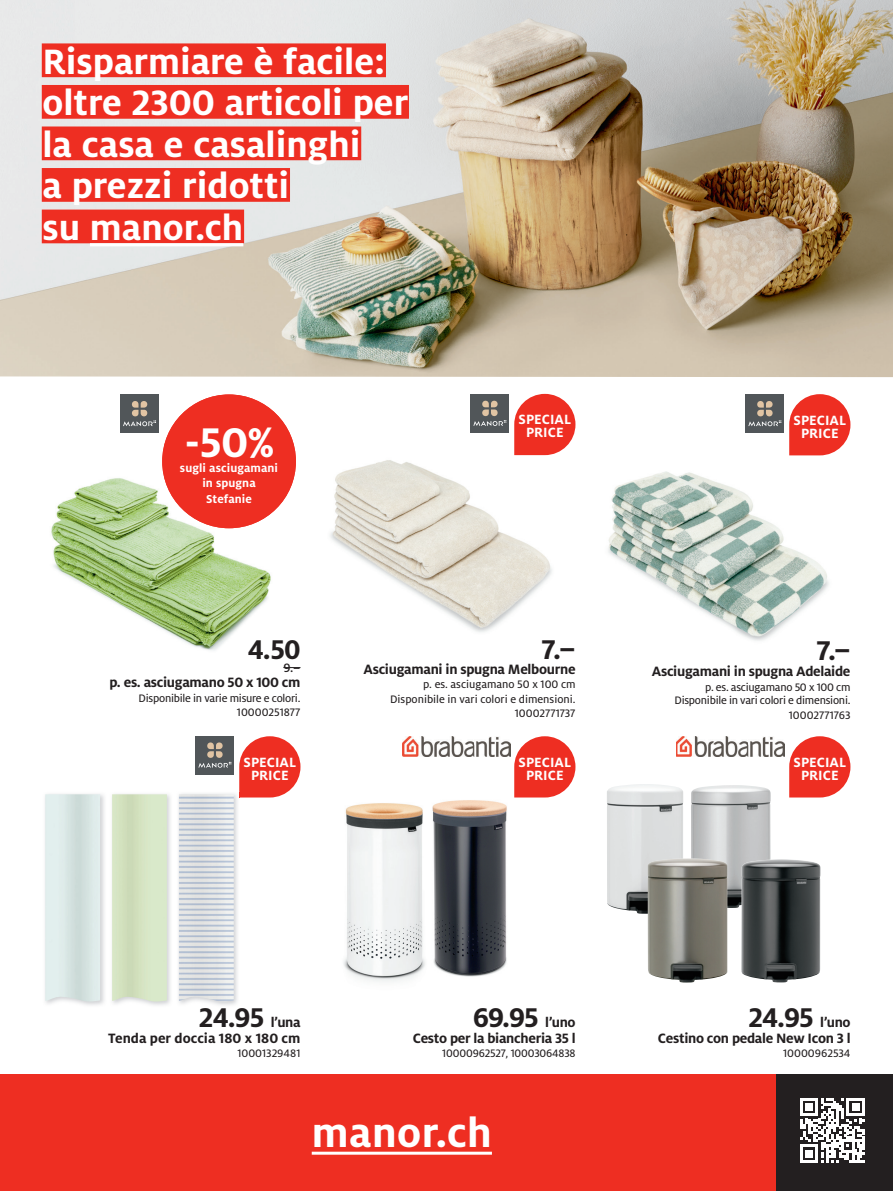
<style>
.page{position:relative;width:893px;height:1191px;background:#fff}
.page>*{position:absolute;margin:0;border:0;box-sizing:border-box;transform-origin:0 0}
.t1{font:700 45.9px "Milofor Manor";color:#fff}
.t2{font:700 45px "Milofor Manor";letter-spacing:.01em;color:#fff}
.t3{font:700 39px/41.5px "Milofor Manor";color:#fff}
.t4{font:700 30px "Milofor Manor";letter-spacing:-.045em;color:#231f20}
.t5{font:700 15px "Milofor Manor";letter-spacing:-.02em;color:#231f20}
.t6{font:700 15px "Milofor Manor";color:#231f20}
.t7{font:700 14.85px/13px "Milofor Manor";letter-spacing:.005em;color:#fff;text-align:center}
.t8{font:500 13.5px "Milofor Manor";color:#231f20}
.t9{font:700 12.75px/15.3px "Milofor Manor";letter-spacing:.005em;color:#fff;text-align:center}
.t10{font:12px/14.4px "Milofor Manor Text";letter-spacing:-.005em;color:#231f20;text-align:right}
.s1{font-size:15px}
</style>
<div class="page">
<div style="left:0;top:1074px;width:893px;height:117px;background:#ee2e22"></div>
<hr style="left:312px;top:1151px;width:180px;height:3px;background:#fff">
<div style="left:776px;top:1074px;width:117px;height:117px;background:#231f20"></div>
<img style="left:0;top:0;width:893px;height:377px">
<img style="left:51px;top:476px;width:225px;height:175px">
<img style="left:607px;top:784px;width:76px;height:129px">
<img style="left:691px;top:785px;width:80px;height:123px">
<svg style="left:789px;top:394px;width:61px;height:61px;background:#f04f45"></svg>
<svg style="left:789px;top:736px;width:61px;height:61px;background:#f04f45"></svg>
<div style="left:120px;top:394px;width:38px;height:39px;background:#515659"></div>
<svg style="left:123px;top:401px;width:33px;height:25px"></svg>
<div style="left:196px;top:736px;width:38px;height:38px;background:#515659"></div>
<svg style="left:198px;top:742px;width:33px;height:25px"></svg>
<div style="left:746px;top:394px;width:38px;height:39px;background:#515659"></div>
<svg style="left:748px;top:401px;width:33px;height:25px"></svg>
<img style="left:676px;top:736px;width:108px;height:20px">
<img style="left:402px;top:736px;width:108px;height:20px">
<img style="left:343px;top:803px;width:82px;height:179px">
<img style="left:432px;top:797px;width:108px;height:180px">
<img style="left:648px;top:858px;width:79px;height:124px">
<img style="left:741px;top:859px;width:79px;height:123px">
<img style="left:608px;top:471px;width:221px;height:170px">
<img style="left:330px;top:455px;width:222px;height:177px">
<svg style="left:514px;top:394px;width:61px;height:61px;background:#f04e44"></svg>
<div style="left:471px;top:394px;width:38px;height:38px;background:#515659"></div>
<svg style="left:473px;top:401px;width:33px;height:25px"></svg>
<svg style="left:514px;top:736px;width:61px;height:61px;background:#f04f45"></svg>
<img style="left:45px;top:794px;width:60px;height:211px">
<img style="left:45px;top:996px;width:55px;height:5px">
<img style="left:112px;top:794px;width:59px;height:211px">
<img style="left:112px;top:996px;width:55px;height:5px">
<img style="left:178px;top:793px;width:62px;height:212px">
<svg style="left:239px;top:736px;width:61px;height:61px;background:#f04f45"></svg>
<img style="left:179px;top:996px;width:55px;height:5px">
<div style="left:162px;top:394px;width:134px;height:134px;background:#ee2e22;border-radius:50%"></div>
<div style="left:42px;top:43px;width:344px;height:34px;background:#ee2e22"></div>
<div style="left:42px;top:85px;width:367px;height:34px;background:#ee2e22"></div>
<div style="left:42px;top:126px;width:319px;height:34px;background:#ee2e22"></div>
<div style="left:42px;top:168px;width:248px;height:34px;background:#ee2e22"></div>
<div style="left:42px;top:209px;width:202px;height:34px;background:#ee2e22"></div>
<hr style="left:90px;top:243px;width:153px;height:3px;background:#fff">
<svg style="left:283px;top:667px;width:17px;height:1px"></svg>
<svg style="left:800px;top:1098px;width:65px;height:64px"></svg>
<h3 class="t3" style="left:43px;top:44px;width:367px">Risparmiare è facile: oltre 2300 articoli per la casa e casalinghi<br>a prezzi ridotti<br>su manor.ch</h3>
<h1 class="t1" style="left:185px;top:428px;width:90px">-50%</h1>
<p class="t9" style="left:188px;top:461px;width:83px">uf die<br>Frotteewäsche<br>Stefanie</p>
<p class="t9" style="left:180px;top:461px;width:100px">sugli asciugamani in spugna</p>
<p class="t7" style="left:518px;top:414px;width:54px">SPECIAL<br>PRICE</p>
<h3 class="t4" style="left:248px;top:640px;width:54px">4.50</h3>
<p class="t8" style="left:283px;top:659px;width:19px">9.Ð</p>
<p class="t5" style="left:109px;top:678px;width:193px">p. es. asciugamano 50 x 100 cm</p>
<p class="t10" style="left:139px;top:692px;width:163px">Disponibile in varie misure e colori.<br>10000251877</p>
<p class="t7" style="left:244px;top:757px;width:54px">SPECIAL<br>PRICE</p>
<h3 class="t4" style="left:541px;top:640px;width:36px">7.–</h3>
<p class="t5" style="left:364px;top:664px;width:214px">Asciugamani in spugna Melbourne</p>
<p class="t10" style="left:390px;top:678px;width:187px">p. es. asciugamano 50 x 100 cm<br>Disponibile in vari colori e dimensioni.<br>10002771737</p>
<p class="t7" style="left:518px;top:757px;width:54px">SPECIAL<br>PRICE</p>
<p class="t7" style="left:793px;top:415px;width:54px">SPECIAL<br>PRICE</p>
<h3 class="t4" style="left:816px;top:641px;width:36px">7.–</h3>
<p class="t5" style="left:652px;top:667px;width:200px">Asciugamani in spugna Adelaide</p>
<p class="t10" style="left:674px;top:681px;width:178px;line-height:14px">p. es. asciugamano 50 x 100 cm<br>Disponibile in vari colori e dimensioni.<br>10002771763</p>
<p class="t7" style="left:793px;top:757px;width:54px">SPECIAL<br>PRICE</p>
<h3 class="t4" style="left:198px;top:1008px;width:104px">24.95 <span class="s1">l’una</span></h3>
<p class="t6" style="left:108px;top:1033px;width:194px">Tenda per doccia 180 x 180 cm</p>
<p class="t10" style="left:237px;top:1047px;width:65px">10001329481</p>
<h3 class="t4" style="left:473px;top:1008px;width:104px">69.95 <span class="s1">l’uno</span></h3>
<p class="t5" style="left:413px;top:1033px;width:164px">Cesto per la biancheria 35 l</p>
<p class="t10" style="left:442px;top:1047px;width:135px">10000962527, 10003064838</p>
<h2 class="t2" style="left:312px;top:1119px;width:182px">manor.ch</h2>
<h3 class="t4" style="left:748px;top:1008px;width:104px">24.95 <span class="s1">l’uno</span></h3>
<p class="t5" style="left:658px;top:1033px;width:194px">Cestino con pedale New Icon 3 l</p>
<p class="t10" style="left:783px;top:1047px;width:69px">10000962534</p>
</div>
